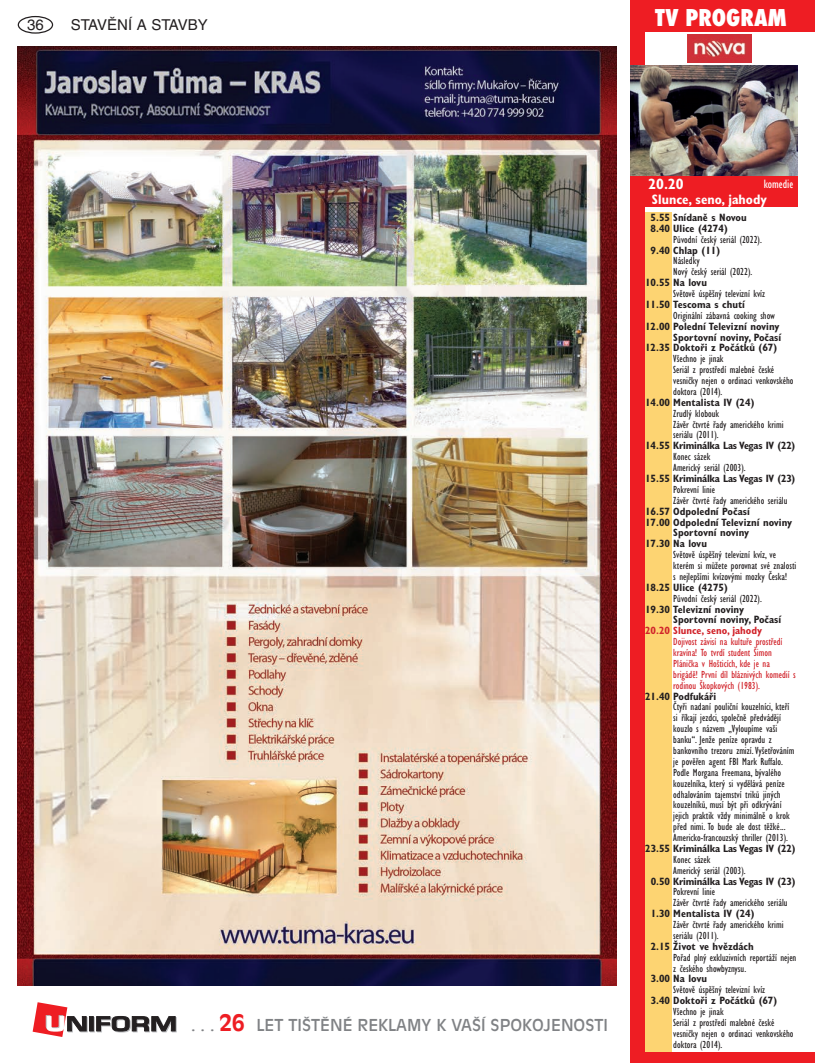
<style>
.page{position:relative;width:815px;height:1063px;background:#fff}
.page>*{position:absolute;margin:0;border:0;box-sizing:border-box;transform-origin:0 0}
.t1{font:800 condensed 22.5px "Futura";color:#fff}
.t2{font:16.25px "Antique Olive CE";color:#808285}
.t3{font:15px "Helvetica CE";color:#231f20}
.t4{font:700 condensed 15px "Gill Sans CE";color:#fff}
.t5{font:700 condensed 13.75px "Gill Sans CE";color:#fff}
.t6{font:condensed 12.5px "Gill Sans CE";color:#fff}
.t7{font:condensed 10.62px/10.9px "Gill Sans CE";color:#231f20}
.t8{font:700 condensed 10.62px/10.9px "Gill Sans CE";color:#231f20}
.t9{font:condensed 10.62px/10.9px "Gill Sans CE";color:#d1232a}
.t10{font:700 condensed 10.62px "Gill Sans CE";letter-spacing:-.02em;color:#231f20}
.t11{font:700 condensed 10.62px "Gill Sans CE";color:#d1232a}
.s1{font-weight:700;font-size:22.5px;color:#ee1d23}
</style>
<div class="page">
<div style="left:18px;top:16px;width:35px;height:18px;border:1px solid #231f20;border-radius:50%"></div>
<svg style="left:90px;top:1017px;width:5px;height:15px"></svg>
<svg style="left:89px;top:1016px;width:5px;height:15px"></svg>
<svg style="left:96px;top:1016px;width:81px;height:16px"></svg>
<svg style="left:33px;top:1002px;width:55px;height:35px"></svg>
<div style="left:631px;top:0;width:184px;height:32px;background:#ee1d23"></div>
<div style="left:631px;top:175px;width:166px;height:32px;background:#ee1d23"></div>
<img style="left:687px;top:34px;width:64px;height:29px">
<div style="left:631px;top:0;width:14px;height:1063px;background:#ee1d23"></div>
<div style="left:631px;top:1052px;width:184px;height:11px;background:#ee1d23"></div>
<div style="left:645px;top:213px;width:26px;height:839px;background:#fdd472"></div>
<img style="left:631px;top:66px;width:166px;height:109px">
<img style="left:18px;top:46px;width:599px;height:939px">
<h3 class="t3" style="left:27px;top:16px;width:18px">36</h3>
<h3 class="t3" style="left:71px;top:16px;width:138px">STAVĚNÍ A STAVBY</h3>
<h1 class="t1" style="left:655px;top:2px;width:133px">TV PROGRAM</h1>
<h2 class="t2" style="left:191px;top:1016px;width:418px">. . . <span class="s1">26</span> LET TIŠTĚNÉ REKLAMY K VAŠÍ SPOKOJENOSTI</h2>
<h3 class="t4" style="left:648px;top:175px;width:37px">20.20</h3>
<p class="t5" style="left:652px;top:191px;width:117px">Slunce, seno, jahody</p>
<p class="t6" style="left:764px;top:176px;width:31px">komedie</p>
<p class="t8" style="left:651px;top:212px;width:98px">5.55 Snídaně s Novou<br>8.40 Ulice (4274)</p>
<p class="t7" style="left:673px;top:234px;width:90px">Původní český seriál (2022).</p>
<p class="t8" style="left:651px;top:245px;width:71px">9.40 Chlap (11)</p>
<p class="t7" style="left:673px;top:255px;width:81px">Následky<br>Nový český seriál (2022).</p>
<p class="t8" style="left:645px;top:277px;width:63px">10.55 Na lovu</p>
<p class="t7" style="left:673px;top:288px;width:93px">Světově úspěšný televizní kvíz</p>
<p class="t8" style="left:645px;top:299px;width:101px">11.50 Tescoma s chutí</p>
<p class="t7" style="left:673px;top:310px;width:103px">Originální zábavná cooking show</p>
<p class="t8" style="left:645px;top:321px;width:136px">12.00 Polední Televizní noviny</p>
<p class="t8" style="left:673px;top:332px;width:109px">Sportovní noviny, Počasí</p>
<p class="t8" style="left:645px;top:342px;width:134px">12.35 Doktoři z Počátků (67)</p>
<p class="t7" style="left:673px;top:353px;width:122px">Všechno je jinak<br>Seriál z prostředí malebné české vesničky nejen o ordinaci venkovského doktora (2014).</p>
<p class="t8" style="left:645px;top:397px;width:111px">14.00 Mentalista IV (24)</p>
<p class="t7" style="left:673px;top:408px;width:112px">Zrudlý klobouk<br>Závěr čtvrté řady amerického krimi seriálu (2011).</p>
<p class="t10" style="left:645px;top:439px;width:152px">14.55 Kriminálka Las Vegas IV (22)</p>
<p class="t7" style="left:673px;top:451px;width:74px">Konec sázek<br>Americký seriál (2003).</p>
<p class="t10" style="left:645px;top:472px;width:152px">15.55 Kriminálka Las Vegas IV (23)</p>
<p class="t7" style="left:673px;top:484px;width:116px">Pokrevní linie<br>Závěr čtvrté řady amerického seriálu</p>
<p class="t8" style="left:645px;top:506px;width:106px">16.57 Odpolední Počasí</p>
<p class="t8" style="left:645px;top:517px;width:149px">17.00 Odpolední Televizní noviny</p>
<p class="t8" style="left:673px;top:527px;width:78px">Sportovní noviny</p>
<p class="t8" style="left:645px;top:538px;width:63px">17.30 Na lovu</p>
<p class="t7" style="left:673px;top:549px;width:125px">Světově úspěšný televizní kvíz, ve kterém si můžete porovnat své znalosti s nejlepšími kvízovými mozky Česka!</p>
<p class="t8" style="left:645px;top:582px;width:84px">18.25 Ulice (4275)</p>
<p class="t7" style="left:673px;top:593px;width:90px">Původní český seriál (2022).</p>
<p class="t8" style="left:673px;top:604px;width:109px;text-indent:-28px">19.30 Televizní noviny<br>Sportovní noviny, Počasí</p>
<p class="t11" style="left:645px;top:624px;width:119px">20.20 Slunce, seno, jahody</p>
<p class="t9" style="left:673px;top:636px;width:124px">Dojivost závisí na kultuře prostředí kravína! To tvrdí student Šimon Plánička v Hošticích, kde je na brigádě! První díl bláznivých komedií s rodinou Škopkových (1983).</p>
<p class="t8" style="left:645px;top:691px;width:73px">21.40 Podfukáři</p>
<p class="t7" style="left:673px;top:702px;width:123px">Čtyři nadaní pouliční kouzelníci, kteří si říkají jezdci, společně předvádějí kouzlo s názvem „Vyloupíme vaši banku“. Jenže peníze opravdu z bankovního trezoru zmizí.Vyšetřováním je pověřen agent FBI Mark Ruffalo.<br>Podle Morgana Freemana, bývalého kouzelníka, který si vydělává peníze odhalováním tajemství triků jiných kouzelníků, musí být při odkrývání jejich praktik vždy minimálně o krok před nimi. To bude ale dost těžké...<br>Americko-francouzský thriller (2013).</p>
<p class="t10" style="left:645px;top:842px;width:152px">23.55 Kriminálka Las Vegas IV (22)</p>
<p class="t7" style="left:673px;top:854px;width:74px">Konec sázek<br>Americký seriál (2003).</p>
<p class="t10" style="left:651px;top:875px;width:146px">0.50 Kriminálka Las Vegas IV (23)</p>
<p class="t7" style="left:673px;top:886px;width:116px">Pokrevní linie<br>Závěr čtvrté řady amerického seriálu</p>
<p class="t8" style="left:651px;top:908px;width:105px">1.30 Mentalista IV (24)</p>
<p class="t7" style="left:673px;top:919px;width:112px">Závěr čtvrté řady amerického krimi seriálu (2011).</p>
<p class="t8" style="left:651px;top:941px;width:105px">2.15 Život ve hvězdách</p>
<p class="t7" style="left:673px;top:952px;width:125px">Pořad plný exkluzivních reportáží nejen z českého showbyznysu.</p>
<p class="t8" style="left:651px;top:973px;width:58px">3.00 Na lovu</p>
<p class="t7" style="left:673px;top:984px;width:93px">Světově úspěšný televizní kvíz</p>
<p class="t8" style="left:651px;top:995px;width:128px">3.40 Doktoři z Počátků (67)</p>
<p class="t7" style="left:673px;top:1006px;width:122px">Všechno je jinak<br>Seriál z prostředí malebné české vesničky nejen o ordinaci venkovského doktora (2014).</p>
</div>
